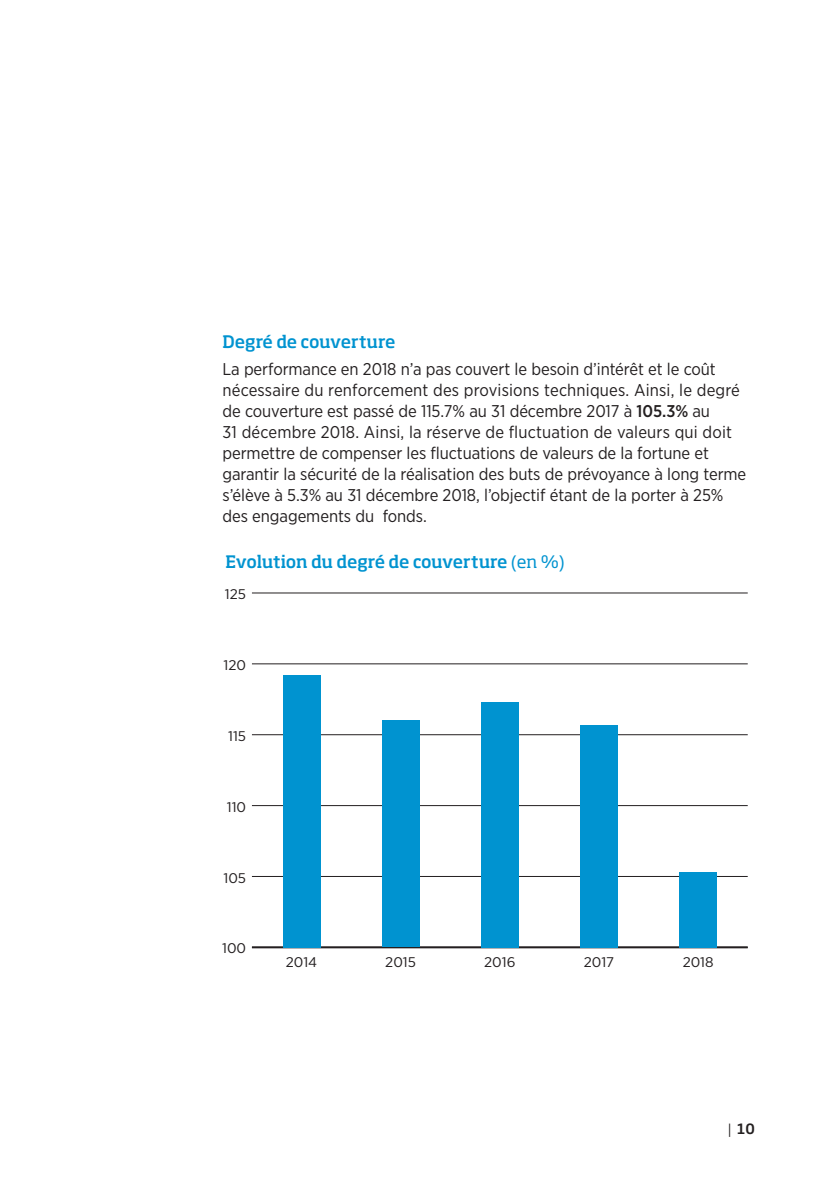
<style>
.page{position:relative;width:840px;height:1191px;background:#fff}
.page>*{position:absolute;margin:0;border:0;box-sizing:border-box;transform-origin:0 0}
.t1{font:17px/21px "Gotham Narrow";letter-spacing:-.005em;color:#231f20}
.t2{font:500 17px "Soho Std";letter-spacing:-.02em;color:#0093d0}
.t3{font:14px "Gotham Narrow";color:#231f20;scale:1.11 1}
.t4{font:500 14px "Soho Std";color:#231f20}
.s1{font-weight:500}
.s2{font-weight:400}
.s3{font-weight:300}
</style>
<div class="page">
<hr style="left:252px;top:946px;width:495px;height:2px;background:#231f20">
<hr style="left:252px;top:876px;width:495px;height:1px;background:#231f20">
<hr style="left:252px;top:805px;width:495px;height:1px;background:#231f20">
<hr style="left:252px;top:734px;width:495px;height:1px;background:#231f20">
<hr style="left:252px;top:663px;width:495px;height:1px;background:#231f20">
<hr style="left:252px;top:592px;width:495px;height:1px;background:#231f20">
<div style="left:283px;top:675px;width:37px;height:272px;background:#0093d0"></div>
<div style="left:382px;top:720px;width:37px;height:227px;background:#0093d0"></div>
<div style="left:481px;top:702px;width:37px;height:245px;background:#0093d0"></div>
<div style="left:580px;top:725px;width:37px;height:222px;background:#0093d0"></div>
<div style="left:679px;top:872px;width:37px;height:75px;background:#0093d0"></div>
<p class="t2" style="left:222px;top:331px;width:174px">Degré de couverture</p>
<p class="t1" style="left:222px;top:358px;width:525px">La performance en 2018 n’a pas couvert le besoin d’intérêt et le coût nécessaire du renforcement des provisions techniques. Ainsi, le degré de couverture est passé de 115.7% au 31 décembre 2017 à <span class="s1">105.3%</span> au<br>31 décembre 2018. Ainsi, la réserve de fluctuation de valeurs qui doit permettre de compenser les fluctuations de valeurs de la fortune et garantir la sécurité de la réalisation des buts de prévoyance à long terme s’élève à 5.3% au 31 décembre 2018, l’objectif étant de la porter à 25% des engagements du fonds.</p>
<p class="t2" style="left:225px;top:551px;width:341px">Evolution du degré de couverture <span class="s2">(en %)</span></p>
<p class="t3" style="left:225px;top:585px;width:21px">125</p>
<p class="t3" style="left:223px;top:656px;width:22px">120</p>
<p class="t3" style="left:228px;top:727px;width:18px">115</p>
<p class="t3" style="left:227px;top:798px;width:19px">110</p>
<p class="t3" style="left:223px;top:869px;width:22px">105</p>
<p class="t3" style="left:222px;top:939px;width:23px">100</p>
<p class="t3" style="left:285px;top:953px;width:30px">2014</p>
<p class="t3" style="left:385px;top:953px;width:29px">2015</p>
<p class="t3" style="left:484px;top:953px;width:30px">2016</p>
<p class="t3" style="left:583px;top:953px;width:29px">2017</p>
<p class="t3" style="left:682px;top:953px;width:29px">2018</p>
<p class="t4" style="left:727px;top:1120px;width:29px"><span class="s3">|</span> 10</p>
</div>
